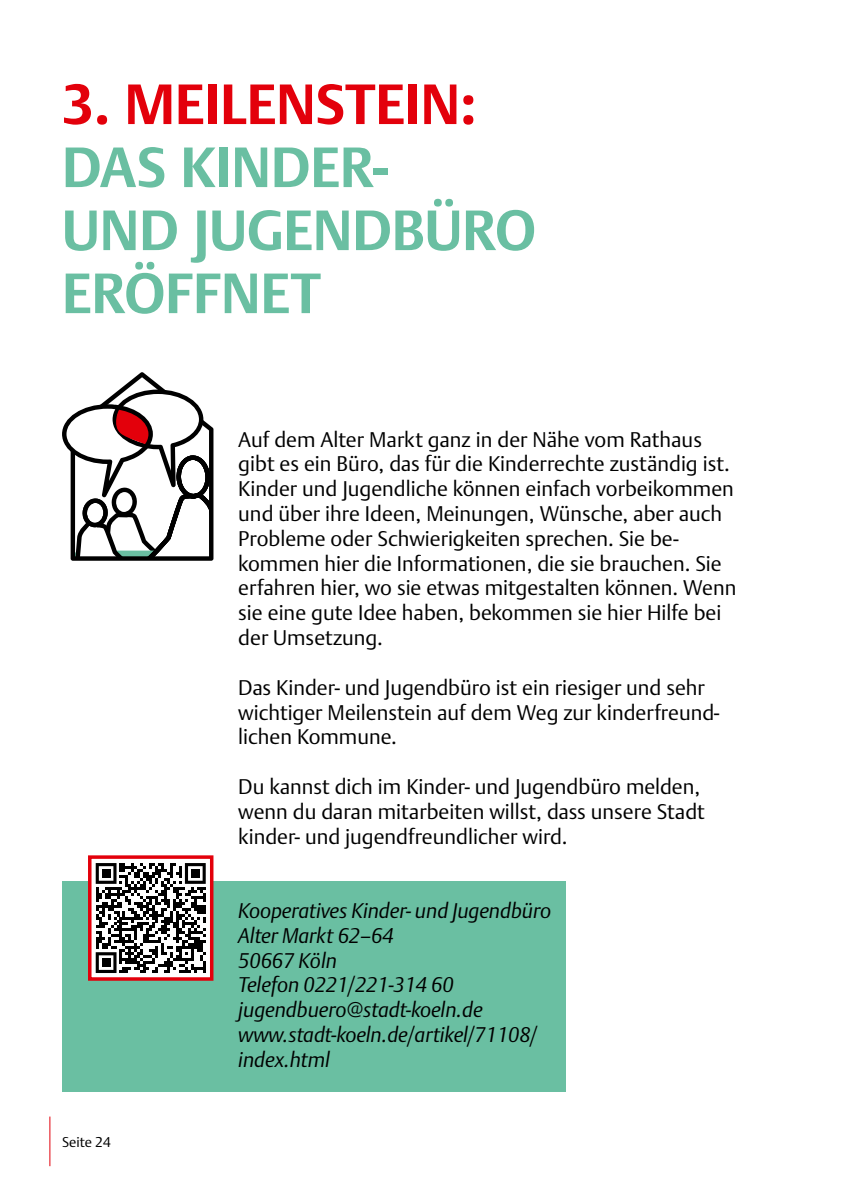
<style>
.page{position:relative;width:844px;height:1191px;background:#fff}
.page>*{position:absolute;margin:0;border:0;box-sizing:border-box;transform-origin:0 0}
.H1-Meilenstein{font:700 56px/63px "DTL Argo TOT";color:#6abfa2}
.P-fliess{font:300 21px/24.8px "DTL Argo TOT";color:#000}
.P-italic{font:italic 300 21px/24.8px "DTL Argo TOT";color:#000}
.t1{font:300 14px "DTL Argo TOT";color:#000}
.s1{color:#e3000b}
</style>
<div class="page">
<hr style="left:50px;top:1116px;width:1px;height:50px;background:#e3000b">
<div style="left:62px;top:881px;width:504px;height:210px;background:#6abfa2"></div>
<svg style="left:62px;top:372px;width:151px;height:189px"></svg>
<div style="left:90px;top:857px;width:122px;height:122px;background:#fff"></div>
<svg style="left:96px;top:863px;width:110px;height:110px"></svg>
<div style="left:102px;top:869px;width:8px;height:9px;background:#000"></div>
<div style="left:191px;top:869px;width:9px;height:9px;background:#000"></div>
<div style="left:102px;top:958px;width:8px;height:9px;background:#000"></div>
<div style="left:88px;top:855px;width:125px;height:125px;border:4px solid #e3000b"></div>
<h1 class="H1-Meilenstein" style="left:62px;top:73px;width:475px"><span class="s1">3. MEILENSTEIN:<br></span>DAS KINDER-<br>UND JUGENDBÜRO<br>ERÖFFNET</h1>
<p class="P-fliess" style="left:238px;top:427px;width:499px">Auf dem Alter Markt ganz in der Nähe vom Rathaus gibt es ein Büro, das für die Kinderrechte zuständig ist.<br>Kinder und Jugendliche können einfach vorbeikommen und über ihre Ideen, Meinungen, Wünsche, aber auch Probleme oder Schwierigkeiten sprechen. Sie be&shy;kommen hier die Informationen, die sie brauchen. Sie erfahren hier, wo sie etwas mitgestalten können. Wenn sie eine gute Idee haben, bekommen sie hier Hilfe bei der Umsetzung.</p>
<p class="P-fliess" style="left:238px;top:675px;width:482px">Das Kinder- und Jugendbüro ist ein riesiger und sehr wichtiger Meilenstein auf dem Weg zur kinderfreund&shy;lichen Kommune.</p>
<p class="P-fliess" style="left:238px;top:774px;width:468px">Du kannst dich im Kinder- und Jugendbüro melden, wenn du daran mitarbeiten willst, dass unsere Stadt kinder- und jugendfreundlicher wird.</p>
<p class="t1" style="left:62px;top:1133px;width:50px">Seite 24</p>
<p class="P-italic" style="left:238px;top:898px;width:314px">Kooperatives Kinder- und Jugendbüro</p>
<p class="P-italic" style="left:238px;top:923px;width:157px">Alter Markt 62–64</p>
<p class="P-italic" style="left:238px;top:948px;width:100px">50667 Köln</p>
<p class="P-italic" style="left:238px;top:972px;width:217px">Telefon 0221/221-314 60</p>
<p class="P-italic" style="left:238px;top:997px;width:246px">jugendbuero@stadt-koeln.de</p>
<p class="P-italic" style="left:238px;top:1022px;width:300px">www.stadt-koeln.de/artikel/71108/ index.html</p>
</div>
